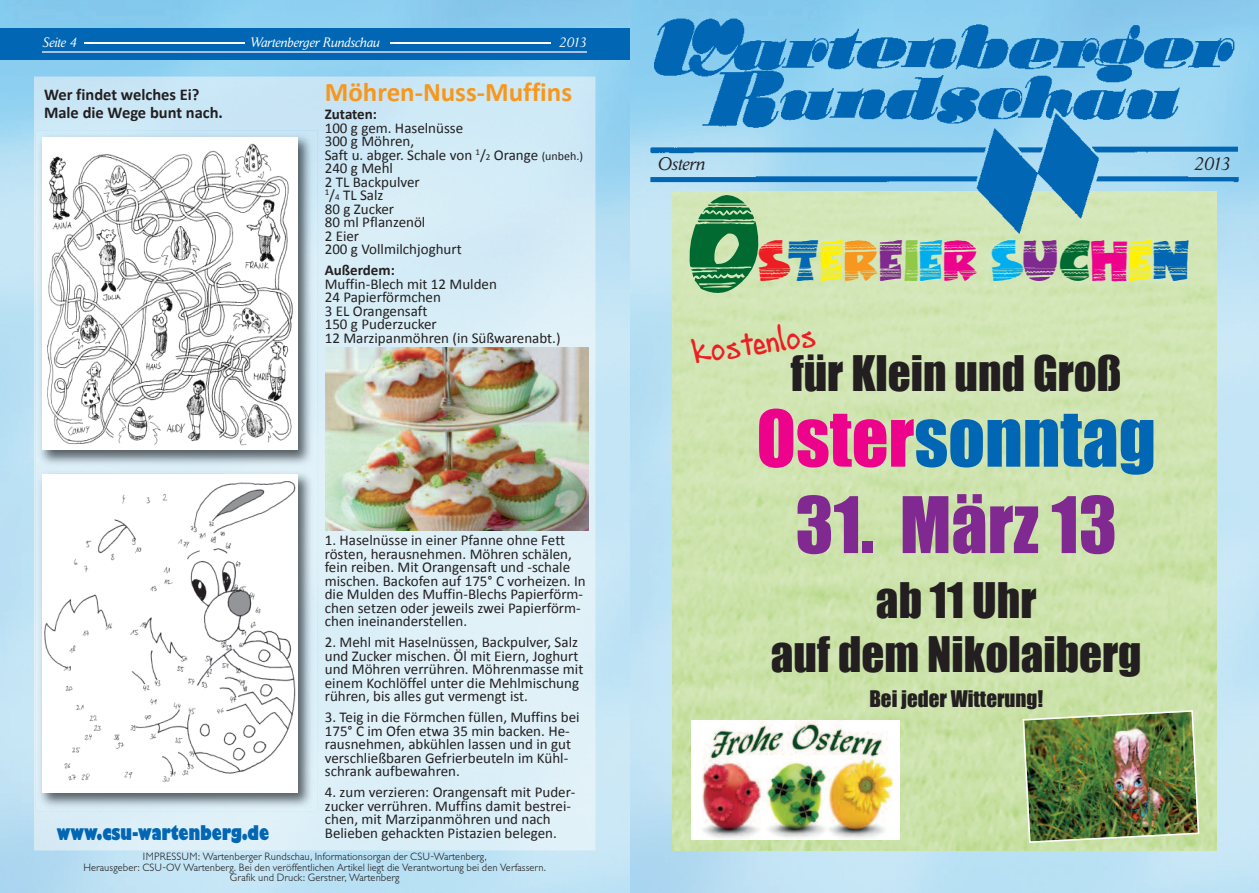
<style>
.page{position:relative;width:1259px;height:893px;background:#fff}
.page>*{position:absolute;margin:0;border:0;box-sizing:border-box;transform-origin:0 0}
.t1{font:108px "Easter Funby Tom";color:#006a31;scale:.7 1}
.t2{font:72px "Impact";color:#0166b3}
.t3{font:72px "Impact";color:#802990}
.t4{font:45px/54px "Impact";color:#231f20;text-align:center}
.t5{font:45px "Easter Funby Tom";color:#0166b3}
.t6{font:36px "Andrew Script";color:#ee1d23}
.t7{font:700 27px "Calibri";color:#f7971d}
.t8{font:800 21px "Gill Sans BQ";color:#0166b3;scale:.73 1}
.t9{font:21px "Impact";color:#231f20}
.t10{font:italic 18px "Daily News BQ";color:#231f20}
.t11{font:700 16.5px/18.8px "Calibri";color:#231f20}
.t12{font:15px/13.5px "Calibri";color:#231f20}
.t13{font:700 15px "Calibri";color:#231f20}
.t14{font:italic 13.5px "Daily News BQ";color:#fff}
.t15{font:300 10.5px/10.5px "Gill Sans BQ";color:#231f20;text-align:center}
.s1{font-size:9px}
.s2{font-size:12px}
.s3{color:#ee1d23}
.s4{color:#fff101}
.s5{color:#f7971d}
.s6{color:#802990}
.s7{color:#90c847}
.s8{color:#00aeef}
.s9{color:#ed028c}
.s10{color:#006a31}
</style>
<div class="page">
<img style="left:0;top:0;width:1259px;height:893px">
<img style="left:673px;top:239px;width:543px;height:611px">
<img style="left:641px;top:8px;width:609px;height:231px">
<img style="left:34px;top:77px;width:561px;height:773px">
<div style="left:0;top:28px;width:629px;height:32px;background:#0166b3"></div>
<hr style="left:84px;top:43px;width:160px;height:1px;background:#fff">
<hr style="left:43px;top:51px;width:544px;height:2px;background:#adbfe2">
<hr style="left:390px;top:43px;width:161px;height:1px;background:#fff">
<img style="left:35px;top:130px;width:282px;height:681px">
<img style="left:43px;top:474px;width:255px;height:318px">
<img style="left:35px;top:468px;width:282px;height:1px">
<img style="left:43px;top:137px;width:253px;height:313px">
<img style="left:325px;top:348px;width:264px;height:182px">
<img style="left:691px;top:721px;width:209px;height:119px">
<img style="left:1021px;top:709px;width:179px;height:135px">
<p class="t14" style="left:43px;top:35px;width:36px">Seite 4</p>
<p class="t14" style="left:250px;top:35px;width:131px">Wartenberger Rundschau</p>
<p class="t14" style="left:559px;top:35px;width:29px">2013</p>
<p class="t11" style="left:44px;top:85px;width:180px">Wer findet welches Ei?<br>Male die Wege bunt nach.</p>
<h3 class="t7" style="left:325px;top:75px;width:249px">Möhren-Nuss-Muffins</h3>
<p class="t13" style="left:325px;top:105px;width:54px">Zutaten:</p>
<p class="t12" style="left:325px;top:121px;width:260px">100 g gem. Haselnüsse<br>300 g Möhren,<br>Saft u. abger. Schale von <sup>1</sup>/<span class="s1">2</span> Orange <span class="s2">(unbeh.)<br></span>240 g Mehl<br>2 TL Backpulver<br><sup>1</sup>/<span class="s1">4</span> TL Salz<br>80 g Zucker<br>80 ml Pflanzenöl<br>2 Eier<br>200 g Vollmilchjoghurt</p>
<p class="t13" style="left:325px;top:261px;width:72px">Außerdem:</p>
<p class="t12" style="left:325px;top:277px;width:237px">Muffin-Blech mit 12 Mulden<br>24 Papierförmchen<br>3 EL Orangensaft<br>150 g Puderzucker<br>12 Marzipanmöhren (in Süßwarenabt.)</p>
<p class="t12" style="left:325px;top:533px;width:262px">1. Haselnüsse in einer Pfanne ohne Fett rösten, herausnehmen. Möhren schälen, fein reiben. Mit Orangensaft und -schale mischen. Backofen auf 175° C vorheizen. In die Mulden des Muffin-Blechs Papierförm&shy;chen setzen oder jeweils zwei Papierförm&shy;chen ineinanderstellen.</p>
<p class="t12" style="left:325px;top:635px;width:260px">2. Mehl mit Haselnüssen, Backpulver, Salz und Zucker mischen. Öl mit Eiern, Joghurt und Möhren verrühren. Möhrenmasse mit einem Kochlöffel unter die Mehlmischung rühren, bis alles gut vermengt ist.</p>
<p class="t12" style="left:325px;top:710px;width:256px">3. Teig in die Förmchen füllen, Muffins bei 175° C im Ofen etwa 35 min backen. He&shy;rausnehmen, abkühlen lassen und in gut verschließbaren Gefrierbeuteln im Kühl&shy;schrank aufbewahren.</p>
<p class="t12" style="left:325px;top:785px;width:252px">4. zum verzieren: Orangensaft mit Puder&shy;zucker verrühren. Muffins damit bestrei&shy;chen, mit Marzipanmöhren und nach Belieben gehackten Pistazien belegen.</p>
<h3 class="t8" style="left:57px;top:821px;width:293px">www.csu-wartenberg.de</h3>
<p class="t15" style="left:83px;top:852px;width:464px">IMPRESSUM: Wartenberger Rundschau, Informationsorgan der CSU-Wartenberg,<br>Herausgeber: CSU-OV Wartenberg. Bei den veröffentlichen Artikel liegt die Verantwortung bei den Verfassern.<br>Grafik und Druck: Gerstner, Wartenberg</p>
<p class="t10" style="left:657px;top:154px;width:49px">Ostern</p>
<p class="t10" style="left:1193px;top:154px;width:39px">2013</p>
<h1 class="t1" style="left:684px;top:195px;width:105px">O</h1>
<h3 class="t5" style="left:759px;top:240px;width:433px"><span class="s3">S</span>T<span class="s4">E</span><span class="s5">R</span><span class="s6">E</span><span class="s7">I</span><span class="s8">E</span><span class="s9">R</span> <span class="s8">S</span><span class="s6">U</span><span class="s10">C</span><span class="s9">H</span><span class="s4">E</span>N</h3>
<h3 class="t6" style="left:690px;top:330px;width:126px;rotate:-8deg">kostenlos</h3>
<h3 class="t4" style="left:791px;top:346px;width:332px">für Klein und Groß</h3>
<h2 class="t2" style="left:756px;top:394px;width:401px"><span class="s9">Oster</span>sonntag</h2>
<h2 class="t3" style="left:795px;top:480px;width:323px">31. März 13</h2>
<h3 class="t4" style="left:771px;top:573px;width:372px">ab 11 Uhr<br>auf dem Nikolaiberg</h3>
<h3 class="t9" style="left:869px;top:686px;width:175px">Bei jeder Witterung!</h3>
</div>
